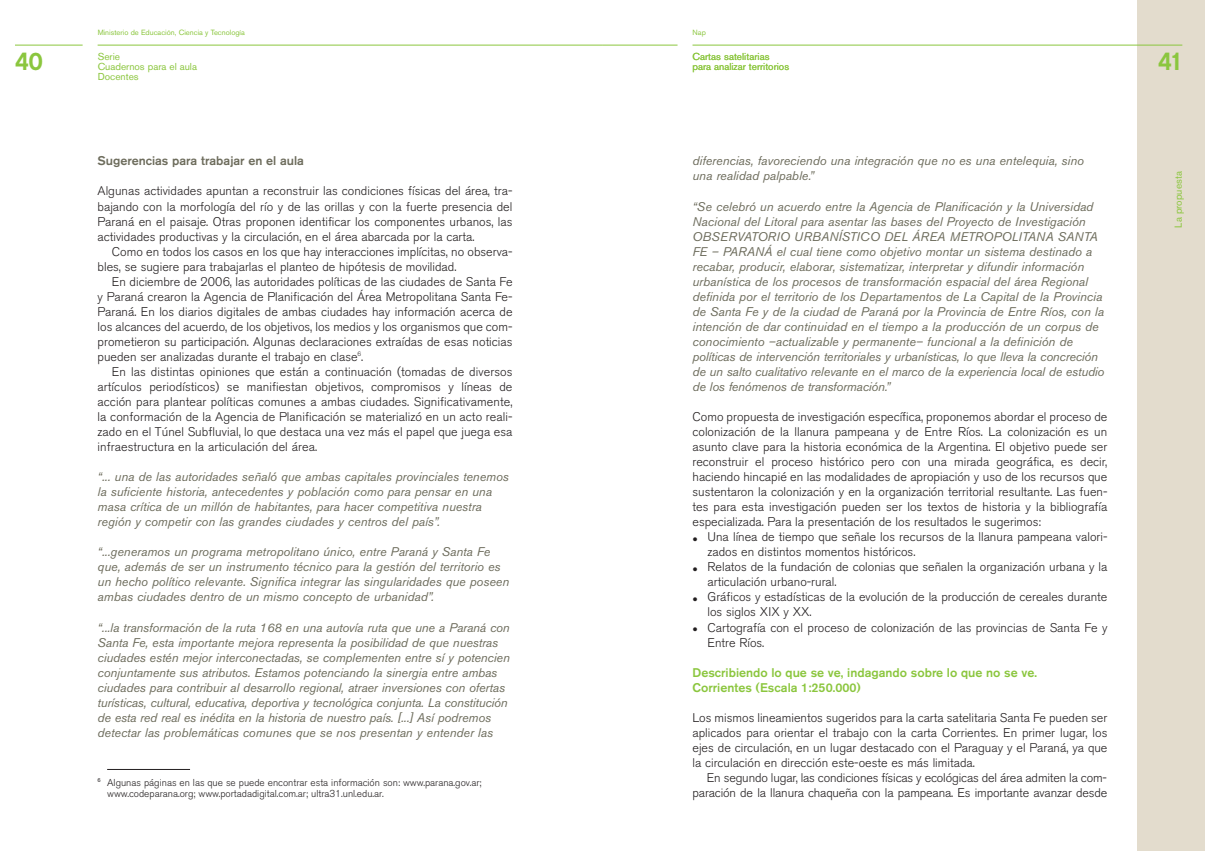
<style>
.page{position:relative;width:1205px;height:851px;background:#fff}
.page>*{position:absolute;margin:0;border:0;box-sizing:border-box;transform-origin:0 0}
.t1{font:25px "Chalet New York Nineteen Eighty";color:#8bc63e}
.t2{font:300 12.5px/15px "Akzidenz Grotesk BE";color:#231f20;text-align:justify}
.t3{font:italic 12.5px/15px "Akzidenz Grotesk BE";color:#6d6c5c}
.t4{font:500 12.5px/15px "Akzidenz Grotesk BE";color:#8bc63e}
.t5{font:500 12.5px "Akzidenz Grotesk BE";color:#6d6c5c}
.t6{font:300 10px/11.2px "Akzidenz Grotesk BE";color:#231f20}
.t7{font:10px/10px "Akzidenz Grotesk BE";color:#8bc63e}
.t8{font:7.5px "Akzidenz Grotesk BE";color:#8bc63e}
.s1{font-size:16.25px}
</style>
<div class="page">
<div style="left:1137px;top:0;width:68px;height:850px;background:#e3dccd"></div>
<hr style="left:98px;top:45px;width:505px;height:1px;background:#8bc63e">
<hr style="left:692px;top:45px;width:490px;height:1px;background:#8bc63e">
<hr style="left:15px;top:45px;width:68px;height:1px;background:#8bc63e">
<hr style="left:603px;top:45px;width:74px;height:1px;background:#8bc63e">
<hr style="left:107px;top:769px;width:83px;height:1px;background:#231f20">
<p class="t8" style="left:98px;top:30px;width:149px">Ministerio de Educación, Ciencia y Tecnología</p>
<p class="t8" style="left:692px;top:30px;width:15px">Nap</p>
<p class="t7" style="left:98px;top:53px;width:101px">Serie<br>Cuadernos para el aula<br>Docentes</p>
<h1 class="t1" style="left:15px;top:47px;width:30px">40</h1>
<p class="t7" style="left:692px;top:63px;width:98px">para analizar territorios</p>
<h1 class="t1" style="left:1158px;top:47px;width:26px">41</h1>
<p class="t7" style="left:692px;top:53px;width:78px">Cartas satelitarias</p>
<p class="t5" style="left:98px;top:156px;width:208px">Sugerencias para trabajar en el aula</p>
<p class="t2" style="left:98px;top:184px;width:416px">Algunas actividades apuntan a reconstruir las condiciones físicas del área, tra&shy;bajando con la morfología del río y de las orillas y con la fuerte presencia del Paraná en el paisaje. Otras proponen identificar los componentes urbanos, las actividades productivas y la circulación, en el área abarcada por la carta.</p>
<p class="t2" style="left:98px;top:245px;width:416px;text-indent:14px">Como en todos los casos en los que hay interacciones implícitas, no observa&shy;bles, se sugiere para trabajarlas el planteo de hipótesis de movilidad.</p>
<p class="t2" style="left:98px;top:275px;width:416px;text-indent:14px">En diciembre de 2006, las autoridades políticas de las ciudades de Santa Fe y Paraná crearon la Agencia de Planificación del Área Metropolitana Santa Fe-Paraná. En los diarios digitales de ambas ciudades hay información acerca de los alcances del acuerdo, de los objetivos, los medios y los organismos que com&shy;prometieron su participación. Algunas declaraciones extraídas de esas noticias pueden ser analizadas durante el trabajo en clase<sup>6</sup>.</p>
<p class="t2" style="left:98px;top:365px;width:416px;text-indent:14px">En las distintas opiniones que están a continuación (tomadas de diversos artículos periodísticos) se manifiestan objetivos, compromisos y líneas de acción para plantear políticas comunes a ambas ciudades. Significativamente, la conformación de la Agencia de Planificación se materializó en un acto reali&shy;zado en el Túnel Subfluvial, lo que destaca una vez más el papel que juega esa infraestructura en la articulación del área.</p>
<p class="t3" style="left:98px;top:470px;width:413px">“... una de las autoridades señaló que ambas capitales provinciales tenemos la suficiente historia, antecedentes y población como para pensar en una masa crítica de un millón de habitantes, para hacer competitiva nuestra región y competir con las grandes ciudades y centros del país”.</p>
<p class="t3" style="left:98px;top:545px;width:413px">“...generamos un programa metropolitano único, entre Paraná y Santa Fe que, además de ser un instrumento técnico para la gestión del territorio es un hecho político relevante. Significa integrar las singularidades que poseen ambas ciudades dentro de un mismo concepto de urbanidad”.</p>
<p class="t3" style="left:98px;top:620px;width:414px">“...la transformación de la ruta 168 en una autovía ruta que une a Paraná con Santa Fe, esta importante mejora representa la posibilidad de que nuestras ciudades estén mejor interconectadas, se complementen entre sí y potencien conjuntamente sus atributos. Estamos potenciando la sinergia entre ambas ciudades para contribuir al desarrollo regional, atraer inversiones con ofertas turísticas, cultural, educativa, deportiva y tecnológica conjunta. La constitución de esta red real es inédita en la historia de nuestro país. [...] Así podremos detectar las problemáticas comunes que se nos presentan y entender las</p>
<p class="t6" style="left:107px;top:777px;width:376px;text-indent:-10px"><sup>6</sup> Algunas páginas en las que se puede encontrar esta información son: www.parana.gov.ar; www.codeparana.org; www.portadadigital.com.ar; ultra31.unl.edu.ar.</p>
<p class="t3" style="left:692px;top:155px;width:393px">diferencias, favoreciendo una integración que no es una entelequia, sino una realidad palpable.”</p>
<p class="t3" style="left:692px;top:200px;width:413px">“Se celebró un acuerdo entre la Agencia de Planificación y la Universidad Nacional del Litoral para asentar las bases del Proyecto de Investigación OBSERVATORIO URBANÍSTICO DEL ÁREA METROPOLITANA SANTA FE – PARANÁ el cual tiene como objetivo montar un sistema destinado a recabar, producir, elaborar, sistematizar, interpretar y difundir información urbanística de los procesos de transformación espacial del área Regional definida por el territorio de los Departamentos de La Capital de la Provincia de Santa Fe y de la ciudad de Paraná por la Provincia de Entre Ríos, con la intención de dar continuidad en el tiempo a la producción de un corpus de conocimiento –actualizable y permanente– funcional a la definición de políticas de intervención territoriales y urbanísticas, lo que lleva la concreción de un salto cualitativo relevante en el marco de la experiencia local de estudio de los fenómenos de transformación.”</p>
<p class="t2" style="left:692px;top:410px;width:416px">Como propuesta de investigación específica, proponemos abordar el proceso de colonización de la llanura pampeana y de Entre Ríos. La colonización es un asunto clave para la historia económica de la Argentina. El objetivo puede ser reconstruir el proceso histórico pero con una mirada geográfica, es decir, haciendo hincapié en las modalidades de apropiación y uso de los recursos que sustentaron la colonización y en la organización territorial resultante. Las fuen&shy;tes para esta investigación pueden ser los textos de historia y la bibliografía especializada. Para la presentación de los resultados le sugerimos:</p>
<p class="t2" style="left:707px;top:530px;width:401px;text-indent:-15px"><span class="s1">•</span> Una línea de tiempo que señale los recursos de la llanura pampeana valori&shy;zados en distintos momentos históricos.</p>
<p class="t2" style="left:707px;top:560px;width:401px;text-indent:-15px"><span class="s1">•</span> Relatos de la fundación de colonias que señalen la organización urbana y la articulación urbano-rural.</p>
<p class="t2" style="left:707px;top:590px;width:401px;text-indent:-15px"><span class="s1">•</span> Gráficos y estadísticas de la evolución de la producción de cereales durante los siglos XIX y XX.</p>
<p class="t2" style="left:707px;top:620px;width:401px;text-indent:-15px"><span class="s1">•</span> Cartografía con el proceso de colonización de las provincias de Santa Fe y<br>Entre Ríos.</p>
<p class="t4" style="left:692px;top:665px;width:346px">Describiendo lo que se ve, indagando sobre lo que no se ve.<br>Corrientes (Escala 1:250.000)</p>
<p class="t2" style="left:692px;top:710px;width:416px">Los mismos lineamientos sugeridos para la carta satelitaria Santa Fe pueden ser aplicados para orientar el trabajo con la carta Corrientes. En primer lugar, los ejes de circulación, en un lugar destacado con el Paraguay y el Paraná, ya que la circulación en dirección este-oeste es más limitada.</p>
<p class="t2" style="left:692px;top:770px;width:416px;text-align:right">En segundo lugar, las condiciones físicas y ecológicas del área admiten la com&shy;paración de la llanura chaqueña con la pampeana. Es importante avanzar desde</p>
<p class="t7" style="left:1174px;top:227px;width:58px;rotate:-90deg">La propuesta</p>
</div>
